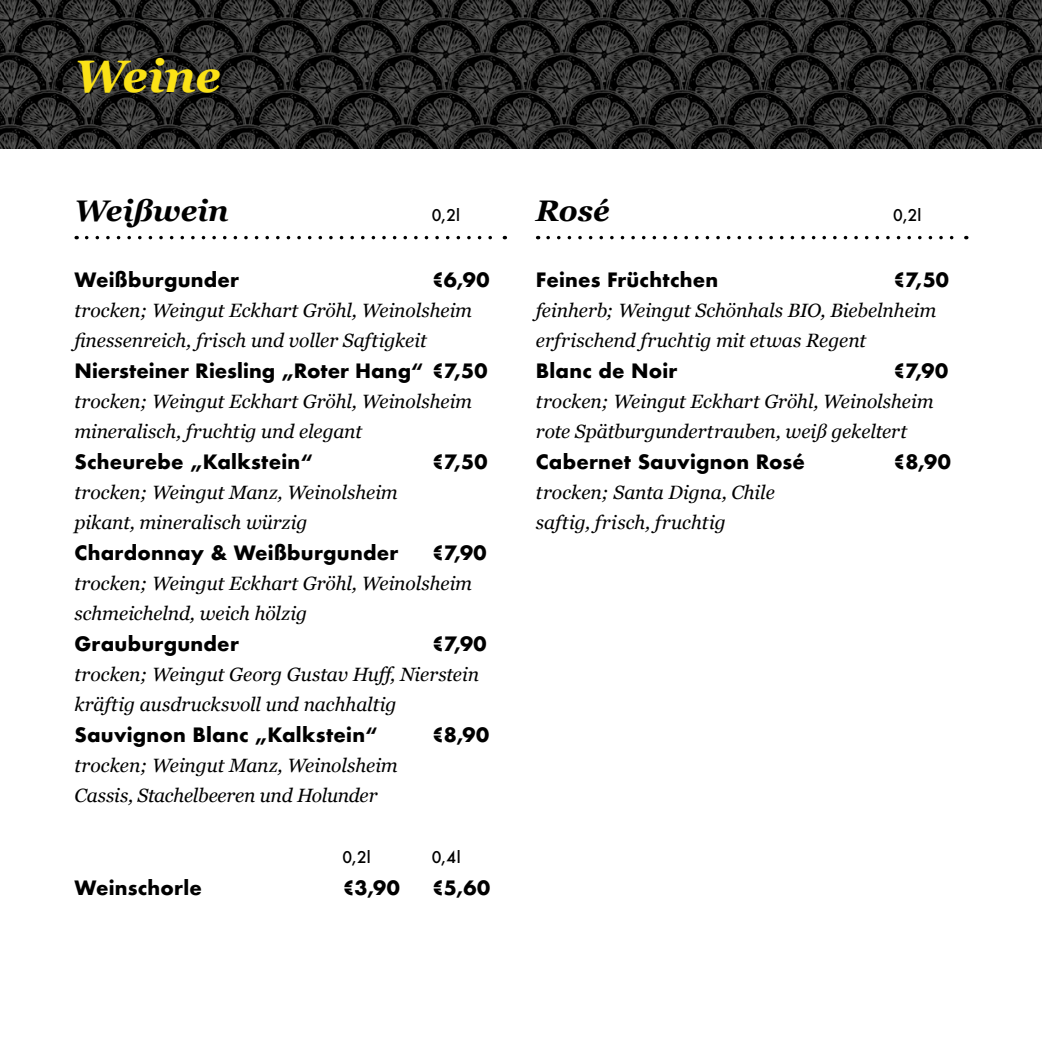
<style>
.page{position:relative;width:1042px;height:1042px;background:#fff}
.page>*{position:absolute;margin:0;border:0;box-sizing:border-box;transform-origin:0 0}
.t1{font:italic 700 45.5px "Georgia";letter-spacing:-.01em;color:#fbe216}
.t2{font:italic 700 29.75px "Georgia";letter-spacing:-.005em;color:#000}
.t3{font:italic 19.25px/29.8px "Georgia";letter-spacing:-.005em;color:#000}
.t4{font:700 19.25px "Futura";letter-spacing:.01em;color:#000}
.t5{font:500 15.75px "Futura";color:#000}
</style>
<div class="page">
<img style="left:0;top:0;width:1042px;height:149px">
<svg style="left:548px;top:236px;width:406px;height:3px"></svg>
<svg style="left:87px;top:236px;width:418px;height:3px"></svg>
<h1 class="t1" style="left:74px;top:42px;width:148px">Weine</h1>
<h2 class="t2" style="left:74px;top:188px;width:156px">Weißwein</h2>
<p class="t5" style="left:432px;top:204px;width:30px">0,2l</p>
<p class="t4" style="left:74px;top:266px;width:166px">Weißburgunder</p>
<p class="t4" style="left:432px;top:266px;width:59px">€6,90</p>
<p class="t3" style="left:74px;top:295px;width:399px">trocken; Weingut Eckhart Gröhl, Weinolsheim finessenreich, frisch und voller Saftigkeit</p>
<p class="t4" style="left:74px;top:357px;width:415px">Niersteiner Riesling „Roter Hang“ €7,50</p>
<p class="t3" style="left:74px;top:386px;width:399px">trocken; Weingut Eckhart Gröhl, Weinolsheim mineralisch, fruchtig und elegant</p>
<p class="t4" style="left:74px;top:448px;width:240px">Scheurebe „Kalkstein“</p>
<p class="t4" style="left:432px;top:448px;width:57px">€7,50</p>
<p class="t3" style="left:74px;top:477px;width:325px">trocken; Weingut Manz, Weinolsheim pikant, mineralisch würzig</p>
<p class="t4" style="left:74px;top:539px;width:325px">Chardonnay &amp; Weißburgunder</p>
<p class="t4" style="left:432px;top:539px;width:56px">€7,90</p>
<p class="t3" style="left:74px;top:568px;width:399px">trocken; Weingut Eckhart Gröhl, Weinolsheim schmeichelnd, weich hölzig</p>
<p class="t4" style="left:74px;top:630px;width:166px">Grauburgunder</p>
<p class="t4" style="left:432px;top:630px;width:56px">€7,90</p>
<p class="t3" style="left:74px;top:658px;width:406px">trocken; Weingut Georg Gustav Huff, Nierstein kräftig ausdrucksvoll und nachhaltig</p>
<p class="t4" style="left:74px;top:721px;width:305px">Sauvignon Blanc „Kalkstein“</p>
<p class="t4" style="left:432px;top:721px;width:59px">€8,90</p>
<p class="t3" style="left:74px;top:749px;width:325px">trocken; Weingut Manz, Weinolsheim<br>Cassis, Stachelbeeren und Holunder</p>
<p class="t5" style="left:342px;top:846px;width:30px">0,2l</p>
<p class="t5" style="left:432px;top:846px;width:31px">0,4l</p>
<p class="t4" style="left:74px;top:873px;width:129px">Weinschorle</p>
<p class="t4" style="left:342px;top:873px;width:59px">€3,90</p>
<p class="t4" style="left:432px;top:873px;width:60px">€5,60</p>
<h2 class="t2" style="left:536px;top:188px;width:75px">Rosé</h2>
<p class="t5" style="left:893px;top:204px;width:30px">0,2l</p>
<p class="t4" style="left:536px;top:266px;width:184px">Feines Früchtchen</p>
<p class="t4" style="left:893px;top:266px;width:57px">€7,50</p>
<p class="t3" style="left:536px;top:295px;width:402px">feinherb; Weingut Schönhals BIO, Biebelnheim erfrischend fruchtig mit etwas Regent</p>
<p class="t4" style="left:536px;top:357px;width:143px">Blanc de Noir</p>
<p class="t4" style="left:893px;top:357px;width:56px">€7,90</p>
<p class="t3" style="left:536px;top:386px;width:399px">trocken; Weingut Eckhart Gröhl, Weinolsheim rote Spätburgundertrauben, weiß gekeltert</p>
<p class="t4" style="left:536px;top:448px;width:271px">Cabernet Sauvignon Rosé</p>
<p class="t4" style="left:893px;top:448px;width:59px">€8,90</p>
<p class="t3" style="left:536px;top:477px;width:240px">trocken; Santa Digna, Chile saftig, frisch, fruchtig</p>
</div>
